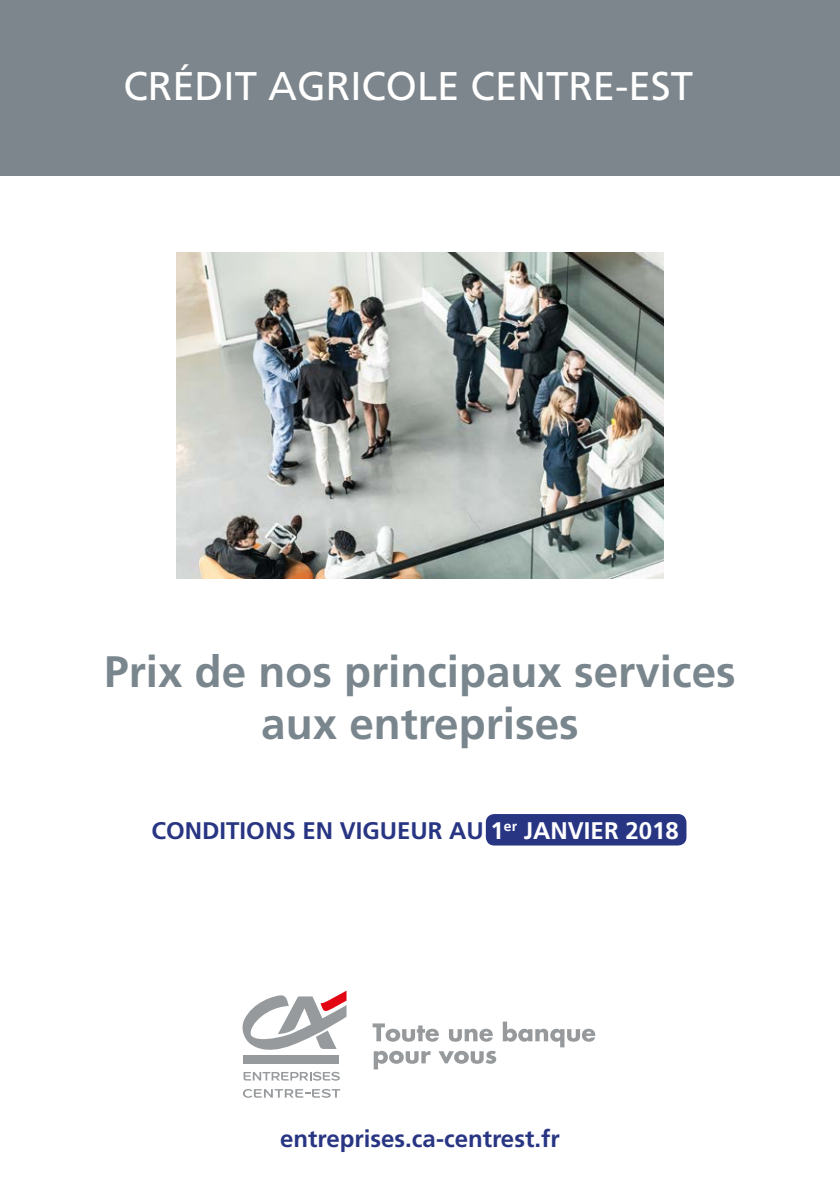
<style>
.page{position:relative;width:840px;height:1191px;background:#fff}
.page>*{position:absolute;margin:0;border:0;box-sizing:border-box;transform-origin:0 0}
.t1{font:700 44px/52.8px "Frutiger";color:#7a868d;text-align:center}
.t2{font:40px "Frutiger";color:#fff}
.t3{font:700 24px "Frutiger";color:#283583}
.s1{color:#fff}
</style>
<div class="page">
<div style="left:485px;top:814px;width:201px;height:31px;background:#283583;border-radius:9px"></div>
<div style="left:1px;top:0;width:838px;height:176px;background:#7d868c"></div>
<svg style="left:372px;top:1023px;width:66px;height:18px"></svg>
<svg style="left:449px;top:1028px;width:43px;height:13px"></svg>
<svg style="left:502px;top:1021px;width:93px;height:26px"></svg>
<svg style="left:373px;top:1050px;width:57px;height:19px"></svg>
<svg style="left:438px;top:1050px;width:58px;height:13px"></svg>
<svg style="left:243px;top:1071px;width:96px;height:9px"></svg>
<div style="left:243px;top:1054px;width:96px;height:9px;background:#979a9c"></div>
<svg style="left:242px;top:991px;width:104px;height:64px"></svg>
<svg style="left:243px;top:1089px;width:97px;height:8px"></svg>
<img style="left:176px;top:253px;width:487px;height:325px">
<h2 class="t2" style="left:123px;top:62px;width:571px">CRÉDIT AGRICOLE CENTRE-EST</h2>
<h1 class="t1" style="left:104px;top:645px;width:632px">Prix de nos principaux services aux entreprises</h1>
<p class="t3" style="left:151px;top:816px;width:528px">CONDITIONS EN VIGUEUR AU <span class="s1">1</span><sup>er</sup> <span class="s1">JANVIER 2018</span></p>
<p class="t3" style="left:280px;top:1125px;width:281px">entreprises.ca-centrest.fr</p>
</div>
